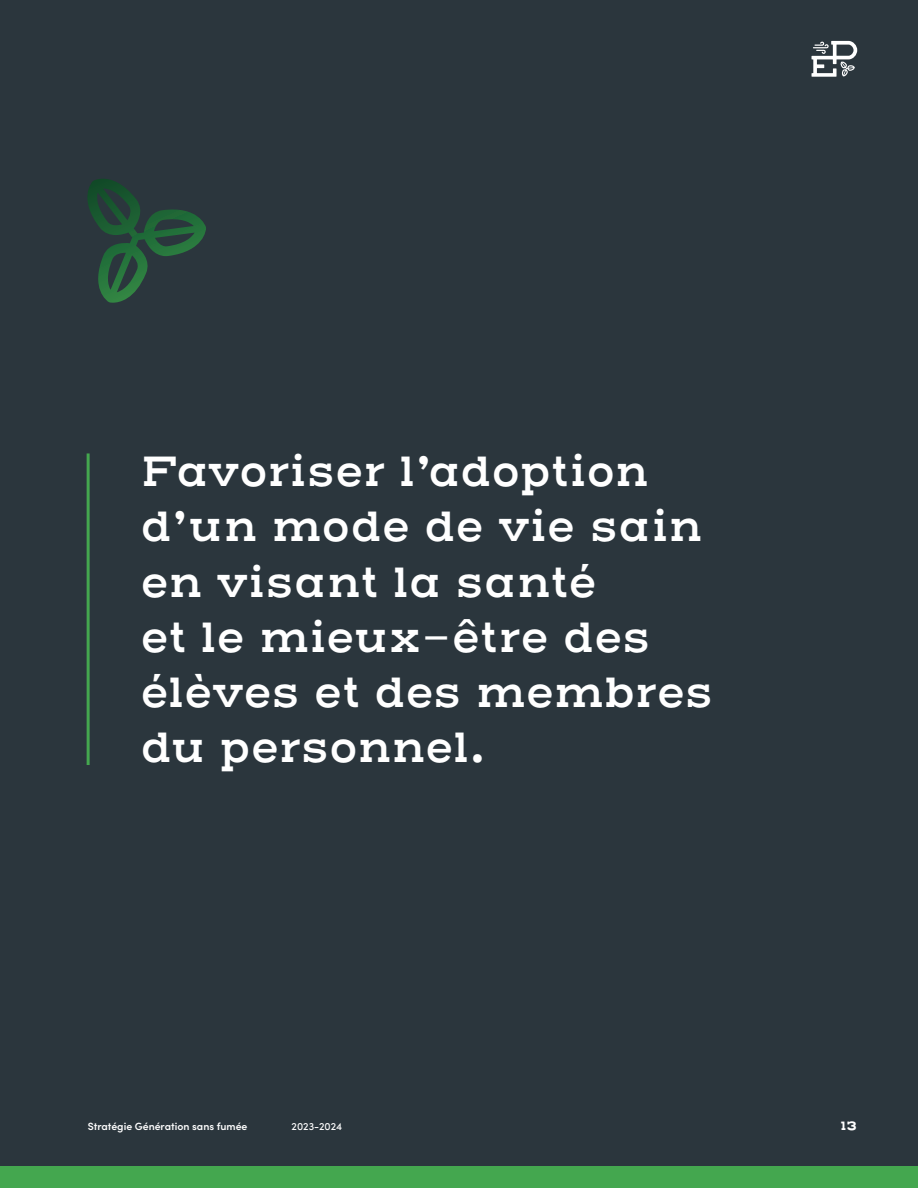
<style>
.page{position:relative;width:918px;height:1188px;background:#2b363d}
.page>*{position:absolute;margin:0;border:0;box-sizing:border-box;transform-origin:0 0}
.Texte_courant{font:600 42.45px/55.2px "Henderson Slab Basic";color:#fff}
.Texte_courant-2{font:700 12px "Henderson Slab Basic";color:#fff}
.Texte_courant-3{font:600 10.5px "Sofia Pro";color:#fff}
.Texte_courant-4{font:500 10.5px "Sofia Pro";color:#fff}
</style>
<div class="page">
<svg style="left:87px;top:179px;width:119px;height:124px"></svg>
<hr style="left:87px;top:453px;width:3px;height:312px;background:#44a74f">
<div style="left:0;top:1166px;width:918px;height:22px;background:#44a74f"></div>
<svg style="left:812px;top:41px;width:45px;height:36px"></svg>
<p class="Texte_courant" style="left:140px;top:445px;width:574px">Favoriser l’adoption d’un mode de vie sain en visant la santé<br>et le mieux-être des élèves et des membres du personnel.</p>
<p class="Texte_courant-3" style="left:88px;top:1118px;width:161px">Stratégie Génération sans fumée</p>
<p class="Texte_courant-4" style="left:292px;top:1118px;width:52px">2023-2024</p>
<p class="Texte_courant-2" style="left:841px;top:1118px;width:18px">13</p>
</div>
